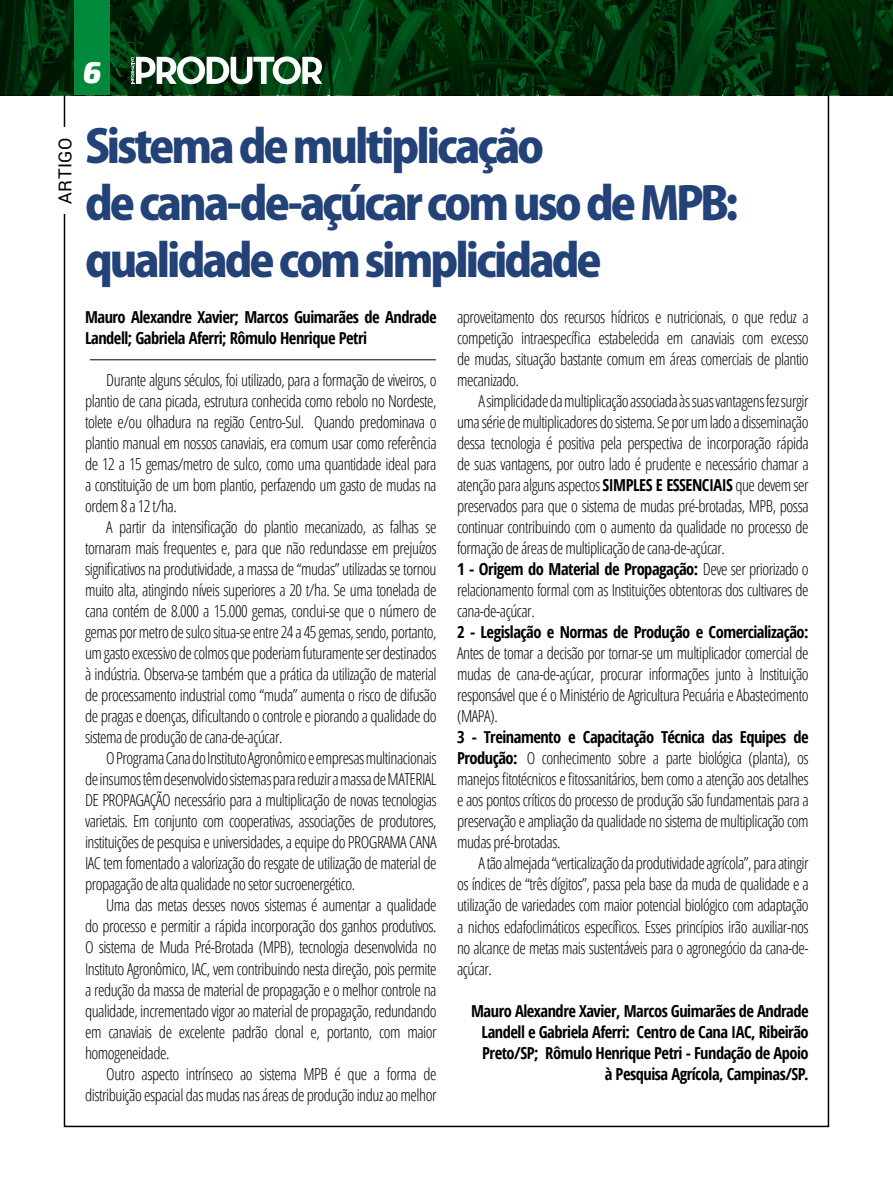
<style>
.page{position:relative;width:893px;height:1191px;background:#fff}
.page>*{position:absolute;margin:0;border:0;box-sizing:border-box;transform-origin:0 0}
.t1{font:800 45px/57px "Koz Go Pro";letter-spacing:-.065em;color:#234277}
.t2{font:italic 900 30px "Exo 2";color:#fff}
.t3{font:18px "Roboto";letter-spacing:.03em;color:#000}
.t4{font:300 condensed 16.5px/21px "Open Sans";letter-spacing:-.03em;color:#000;text-align:justify}
.t5{font:700 condensed 16.5px/21px "Open Sans";letter-spacing:-.03em;color:#000}
.s1{font-weight:700}
</style>
<div class="page">
<svg style="left:0;top:0;width:893px;height:95px"></svg>
<div style="left:74px;top:0;width:36px;height:95px;background:#00893a"></div>
<svg style="left:131px;top:56px;width:191px;height:28px"></svg>
<hr style="left:90px;top:359px;width:346px;height:1px;background:#000">
<h2 class="t2" style="left:83px;top:54px;width:20px">6</h2>
<p class="t3" style="left:53px;top:204px;width:68px;rotate:-90deg">ARTIGO</p>
<h1 class="t1" style="left:85px;top:121px;width:655px">Sistema de multiplicação<br>de cana-de-açúcar com uso de MPB: qualidade com simplicidade</h1>
<p class="t5" style="left:85px;top:306px;width:353px">Mauro Alexandre Xavier; Marcos Guimarães de Andrade<br>Landell; Gabriela Aferri; Rômulo Henrique Petri</p>
<p class="t4" style="left:85px;top:369px;width:353px;text-indent:21px">Durante alguns séculos, foi utilizado, para a formação de viveiros, o plantio de cana picada, estrutura conhecida como rebolo no Nordeste, tolete e/ou olhadura na região Centro-Sul. Quando predominava o plantio manual em nossos canaviais, era comum usar como referência de 12 a 15 gemas/metro de sulco, como uma quantidade ideal para a constituição de um bom plantio, perfazendo um gasto de mudas na ordem 8 a 12 t/ha.</p>
<p class="t4" style="left:85px;top:516px;width:353px;text-indent:21px">A partir da intensificação do plantio mecanizado, as falhas se tornaram mais frequentes e, para que não redundasse em prejuízos significativos na produtividade, a massa de “mudas” utilizadas se tornou muito alta, atingindo níveis superiores a 20 t/ha. Se uma tonelada de cana contém de 8.000 a 15.000 gemas, conclui-se que o número de gemas por metro de sulco situa-se entre 24 a 45 gemas, sendo, portanto, um gasto excessivo de colmos que poderiam futuramente ser destinados à indústria. Observa-se também que a prática da utilização de material de processamento industrial como “muda” aumenta o risco de difusão de pragas e doenças, dificultando o controle e piorando a qualidade do sistema de produção de cana-de-açúcar.</p>
<p class="t4" style="left:85px;top:747px;width:353px;text-indent:21px">O Programa Cana do Instituto Agronômico e empresas multinacionais de insumos têm desenvolvido sistemas para reduzir a massa de MATERIAL DE PROPAGAÇÃO necessário para a multiplicação de novas tecnologias varietais. Em conjunto com cooperativas, associações de produtores, instituições de pesquisa e universidades, a equipe do PROGRAMA CANA IAC tem fomentado a valorização do resgate de utilização de material de propagação de alta qualidade no setor sucroenergético.</p>
<p class="t4" style="left:85px;top:894px;width:353px;text-indent:21px">Uma das metas desses novos sistemas é aumentar a qualidade do processo e permitir a rápida incorporação dos ganhos produtivos.<br>O sistema de Muda Pré-Brotada (MPB), tecnologia desenvolvida no Instituto Agronômico, IAC, vem contribuindo nesta direção, pois permite a redução da massa de material de propagação e o melhor controle na qualidade, incrementado vigor ao material de propagação, redundando em canaviais de excelente padrão clonal e, portanto, com maior homogeneidade.</p>
<p class="t4" style="left:85px;top:1062px;width:353px;text-align:right">Outro aspecto intrínseco ao sistema MPB é que a forma de distribuição espacial das mudas nas áreas de produção induz ao melhor</p>
<p class="t4" style="left:457px;top:306px;width:353px">aproveitamento dos recursos hídricos e nutricionais, o que reduz a competição intraespecífica estabelecida em canaviais com excesso de mudas, situação bastante comum em áreas comerciais de plantio mecanizado.</p>
<p class="t4" style="left:457px;top:390px;width:353px;text-align:left;text-indent:21px">A simplicidade da multiplicação associada às suas vantagens fez surgir uma série de multiplicadores do sistema. Se por um lado a disseminação dessa tecnologia é positiva pela perspectiva de incorporação rápida de suas vantagens, por outro lado é prudente e necessário chamar a atenção para alguns aspectos <span class="s1">SIMPLES E ESSENCIAIS</span> que devem ser preservados para que o sistema de mudas pré-brotadas, MPB, possa continuar contribuindo com o aumento da qualidade no processo de formação de áreas de multiplicação de cana-de-açúcar.<br><span class="s1">1 - Origem do Material de Propagação:</span> Deve ser priorizado o relacionamento formal com as Instituições obtentoras dos cultivares de cana-de-açúcar.</p>
<p class="t5" style="left:457px;top:621px;width:353px">2 - Legislação e Normas de Produção e Comercialização:</p>
<p class="t4" style="left:457px;top:642px;width:353px">Antes de tomar a decisão por tornar-se um multiplicador comercial de mudas de cana-de-açúcar, procurar informações junto à Instituição responsável que é o Ministério de Agricultura Pecuária e Abastecimento (MAPA).</p>
<p class="t4" style="left:457px;top:726px;width:353px"><span class="s1">3 - Treinamento e Capacitação Técnica das Equipes de Produção:</span> O conhecimento sobre a parte biológica (planta), os manejos fitotécnicos e fitossanitários, bem como a atenção aos detalhes e aos pontos críticos do processo de produção são fundamentais para a preservação e ampliação da qualidade no sistema de multiplicação com mudas pré-brotadas.</p>
<p class="t4" style="left:457px;top:852px;width:353px;text-indent:21px">A tão almejada “verticalização da produtividade agrícola”, para atingir os índices de “três dígitos”, passa pela base da muda de qualidade e a utilização de variedades com maior potencial biológico com adaptação a nichos edafoclimáticos específicos. Esses princípios irão auxiliar-nos no alcance de metas mais sustentáveis para o agronegócio da cana-de&shy;açúcar.</p>
<p class="t5" style="left:471px;top:999px;width:339px;text-align:right">Mauro Alexandre Xavier, Marcos Guimarães de Andrade Landell e Gabriela Aferri: Centro de Cana IAC, Ribeirão Preto/SP; Rômulo Henrique Petri - Fundação de Apoio à Pesquisa Agrícola, Campinas/SP.</p>
</div>
